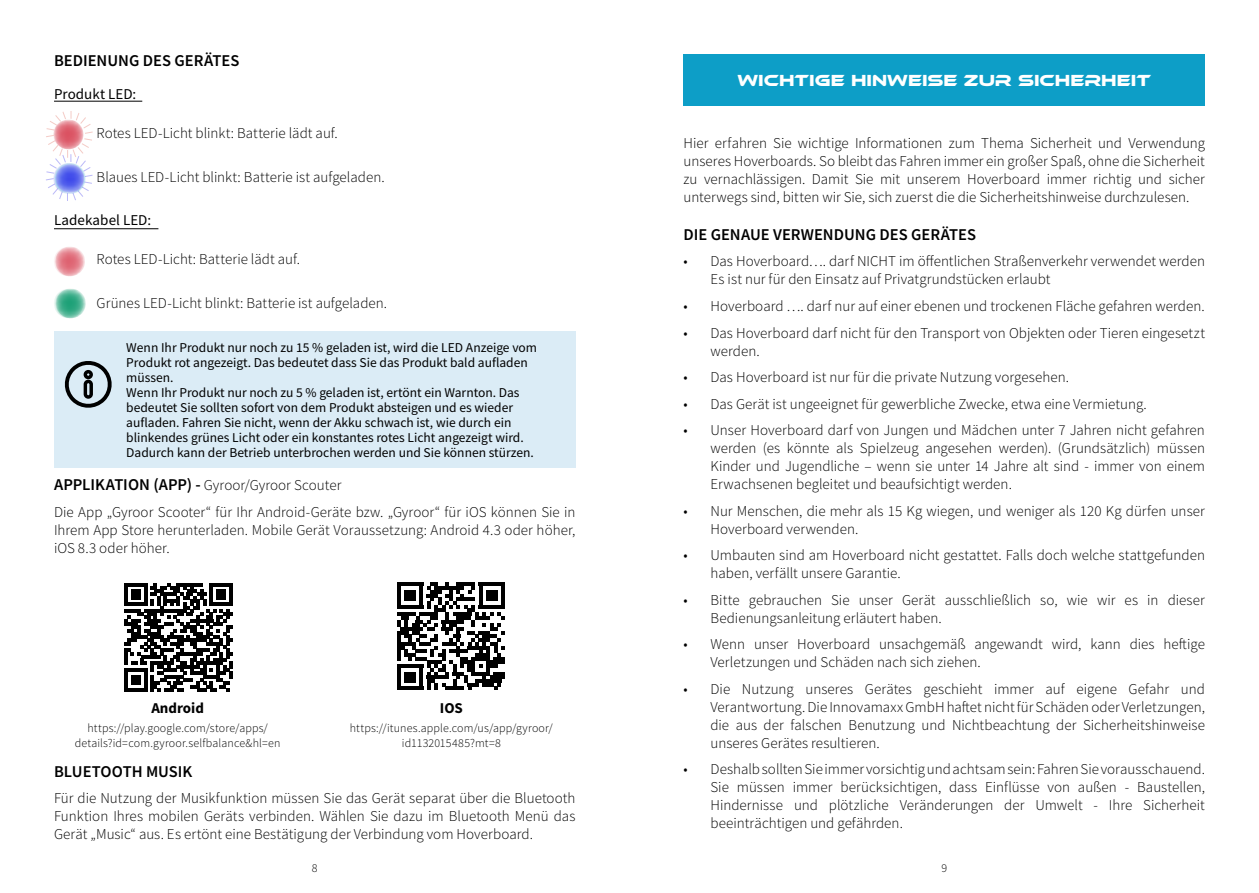
<style>
.page{position:relative;width:1259px;height:893px;background:#fff}
.page>*{position:absolute;margin:0;border:0;box-sizing:border-box;transform-origin:0 0}
.t1{font:600 16.5px "Source Sans Pro";color:#000}
.t2{font:16.5px "Ethnocentric Rg";color:#fff}
.t3{font:300 15px/18px "Source Sans Pro";color:#000}
.t4{font:15px "Source Sans Pro";letter-spacing:.005em;color:#000}
.t5{font:700 15px "Source Sans Pro";color:#000}
.t6{font:13.5px/15px "Source Sans Pro";color:#000}
.t7{font:300 12px/14.4px "Source Sans Pro";letter-spacing:.01em;color:#000;text-align:center}
.s1{font-weight:600;font-size:16.5px}
</style>
<div class="page">
<hr style="left:54px;top:101px;width:88px;height:1px;background:#000">
<hr style="left:54px;top:228px;width:104px;height:1px;background:#000">
<svg style="left:46px;top:111px;width:47px;height:90px"></svg>
<svg style="left:124px;top:583px;width:109px;height:108px"></svg>
<svg style="left:397px;top:583px;width:108px;height:107px"></svg>
<div style="left:683px;top:54px;width:522px;height:51px;background:#0d9ec7"></div>
<div style="left:54px;top:332px;width:521px;height:136px;background:#dbecf6"></div>
<svg style="left:64px;top:361px;width:48px;height:47px"></svg>
<div style="left:54px;top:120px;width:29px;height:29px;background:#f3c7cc;border-radius:50%"></div>
<div style="left:53px;top:163px;width:31px;height:31px;border:2px solid #1c17e7;border-radius:50%"></div>
<svg style="left:54px;top:246px;width:29px;height:30px"></svg>
<div style="left:55px;top:164px;width:30px;height:29px;background:#b6d6ef;border-radius:50%"></div>
<div style="left:55px;top:163px;width:31px;height:31px;border:2px solid #0d9ec7;border-radius:50%"></div>
<svg style="left:54px;top:288px;width:29px;height:30px"></svg>
<svg style="left:56px;top:288px;width:30px;height:30px"></svg>
<svg style="left:55px;top:246px;width:30px;height:30px"></svg>
<svg style="left:55px;top:164px;width:29px;height:29px"></svg>
<div style="left:54px;top:163px;width:31px;height:31px;border:2px solid #0d9ec7;border-radius:50%"></div>
<svg style="left:53px;top:119px;width:30px;height:30px"></svg>
<svg style="left:54px;top:119px;width:29px;height:30px"></svg>
<svg style="left:55px;top:288px;width:30px;height:30px"></svg>
<p class="t1" style="left:54px;top:53px;width:187px">BEDIENUNG DES GERÄTES</p>
<p class="t4" style="left:54px;top:87px;width:84px">Produkt LED:</p>
<p class="t3" style="left:97px;top:125px;width:243px">Rotes LED-Licht blinkt: Batterie lädt auf.</p>
<p class="t3" style="left:97px;top:168px;width:290px">Blaues LED-Licht blinkt: Batterie ist aufgeladen.</p>
<p class="t4" style="left:54px;top:213px;width:99px">Ladekabel LED:</p>
<p class="t3" style="left:97px;top:251px;width:205px">Rotes LED-Licht: Batterie lädt auf.</p>
<p class="t3" style="left:97px;top:295px;width:292px">Grünes LED-Licht blinkt: Batterie ist aufgeladen.</p>
<p class="t6" style="left:126px;top:341px;width:412px">Wenn Ihr Produkt nur noch zu 15 % geladen ist, wird die LED Anzeige vom Produkt rot angezeigt. Das bedeutet dass Sie das Produkt bald aufladen müssen.<br>Wenn Ihr Produkt nur noch zu 5 % geladen ist, ertönt ein Warnton. Das bedeutet Sie sollten sofort von dem Produkt absteigen und es wieder aufladen. Fahren Sie nicht, wenn der Akku schwach ist, wie durch ein blinkendes grünes Licht oder ein konstantes rotes Licht angezeigt wird.<br>Dadurch kann der Betrieb unterbrochen werden und Sie können stürzen.</p>
<p class="t3" style="left:54px;top:472px;width:523px;line-height:26.5px"><span class="s1">APPLIKATION (APP) -</span> Gyroor/Gyroor Scouter<br>Die App „Gyroor Scooter“ für Ihr Android-Geräte bzw. „Gyroor“ für iOS können Sie in</p>
<p class="t3" style="left:54px;top:521px;width:523px">Ihrem App Store herunterladen. Mobile Gerät Voraussetzung: Android 4.3 oder höher, iOS 8.3 oder höher.</p>
<p class="t5" style="left:151px;top:702px;width:54px">Android</p>
<p class="t5" style="left:440px;top:702px;width:25px">IOS</p>
<p class="t7" style="left:75px;top:722px;width:207px">https://play.google.com/store/apps/ details?id=com.gyroor.selfbalance&amp;hl=en</p>
<p class="t7" style="left:350px;top:722px;width:204px">https://itunes.apple.com/us/app/gyroor/ id1132015485?mt=8</p>
<p class="t1" style="left:54px;top:763px;width:140px">BLUETOOTH MUSIK</p>
<p class="t3" style="left:54px;top:790px;width:523px;text-align:justify">Für die Nutzung der Musikfunktion müssen Sie das Gerät separat über die Bluetooth Funktion Ihres mobilen Geräts verbinden. Wählen Sie dazu im Bluetooth Menü das Gerät „Music“ aus. Es ertönt eine Bestätigung der Verbindung vom Hoverboard.</p>
<p class="t2" style="left:737px;top:72px;width:415px">WICHTIGE HINWEISE ZUR SICHERHEIT</p>
<p class="t3" style="left:683px;top:135px;width:523px;text-align:justify">Hier erfahren Sie wichtige Informationen zum Thema Sicherheit und Verwendung unseres Hoverboards. So bleibt das Fahren immer ein großer Spaß, ohne die Sicherheit zu vernachlässigen. Damit Sie mit unserem Hoverboard immer richtig und sicher unterwegs sind, bitten wir Sie, sich zuerst die die Sicherheitshinweise durchzulesen.</p>
<p class="t1" style="left:683px;top:226px;width:294px">DIE GENAUE VERWENDUNG DES GERÄTES</p>
<p class="t3" style="left:710px;top:253px;width:496px;text-indent:-27px">• Das Hoverboard…. darf NICHT im öffentlichen Straßenverkehr verwendet werden<br>Es ist nur für den Einsatz auf Privatgrundstücken erlaubt</p>
<p class="t3" style="left:683px;top:298px;width:523px">• Hoverboard …. darf nur auf einer ebenen und trockenen Fläche gefahren werden.</p>
<p class="t3" style="left:710px;top:324px;width:496px;text-indent:-27px">• Das Hoverboard darf nicht für den Transport von Objekten oder Tieren eingesetzt werden.</p>
<p class="t3" style="left:683px;top:369px;width:387px">• Das Hoverboard ist nur für die private Nutzung vorgesehen.</p>
<p class="t3" style="left:683px;top:395px;width:465px">• Das Gerät ist ungeeignet für gewerbliche Zwecke, etwa eine Vermietung.</p>
<p class="t3" style="left:710px;top:422px;width:496px;text-align:justify;text-indent:-27px">• Unser Hoverboard darf von Jungen und Mädchen unter 7 Jahren nicht gefahren werden (es könnte als Spielzeug angesehen werden). (Grundsätzlich) müssen Kinder und Jugendliche – wenn sie unter 14 Jahre alt sind - immer von einem Erwachsenen begleitet und beaufsichtigt werden.</p>
<p class="t3" style="left:710px;top:502px;width:496px;text-indent:-27px">• Nur Menschen, die mehr als 15 Kg wiegen, und weniger als 120 Kg dürfen unser<br>Hoverboard verwenden.</p>
<p class="t3" style="left:710px;top:547px;width:496px;text-indent:-27px">• Umbauten sind am Hoverboard nicht gestattet. Falls doch welche stattgefunden haben, verfällt unsere Garantie.</p>
<p class="t3" style="left:710px;top:591px;width:496px;text-indent:-27px">• Bitte gebrauchen Sie unser Gerät ausschließlich so, wie wir es in dieser<br>Bedienungsanleitung erläutert haben.</p>
<p class="t3" style="left:710px;top:636px;width:496px;text-indent:-27px">• Wenn unser Hoverboard unsachgemäß angewandt wird, kann dies heftige<br>Verletzungen und Schäden nach sich ziehen.</p>
<p class="t3" style="left:710px;top:680px;width:496px;text-align:justify;text-indent:-27px">• Die Nutzung unseres Gerätes geschieht immer auf eigene Gefahr und Verantwortung. Die Innovamaxx GmbH haftet nicht für Schäden oder Verletzungen, die aus der falschen Benutzung und Nichtbeachtung der Sicherheitshinweise unseres Gerätes resultieren.</p>
<p class="t3" style="left:710px;top:761px;width:496px;text-align:justify;text-indent:-27px">• Deshalb sollten Sie immer vorsichtig und achtsam sein: Fahren Sie vorausschauend.<br>Sie müssen immer berücksichtigen, dass Einflüsse von außen - Baustellen, Hindernisse und plötzliche Veränderungen der Umwelt - Ihre Sicherheit beeinträchtigen und gefährden.</p>
<p class="t7" style="left:312px;top:861px;width:7px">8</p>
<p class="t7" style="left:941px;top:861px;width:7px">9</p>
</div>
